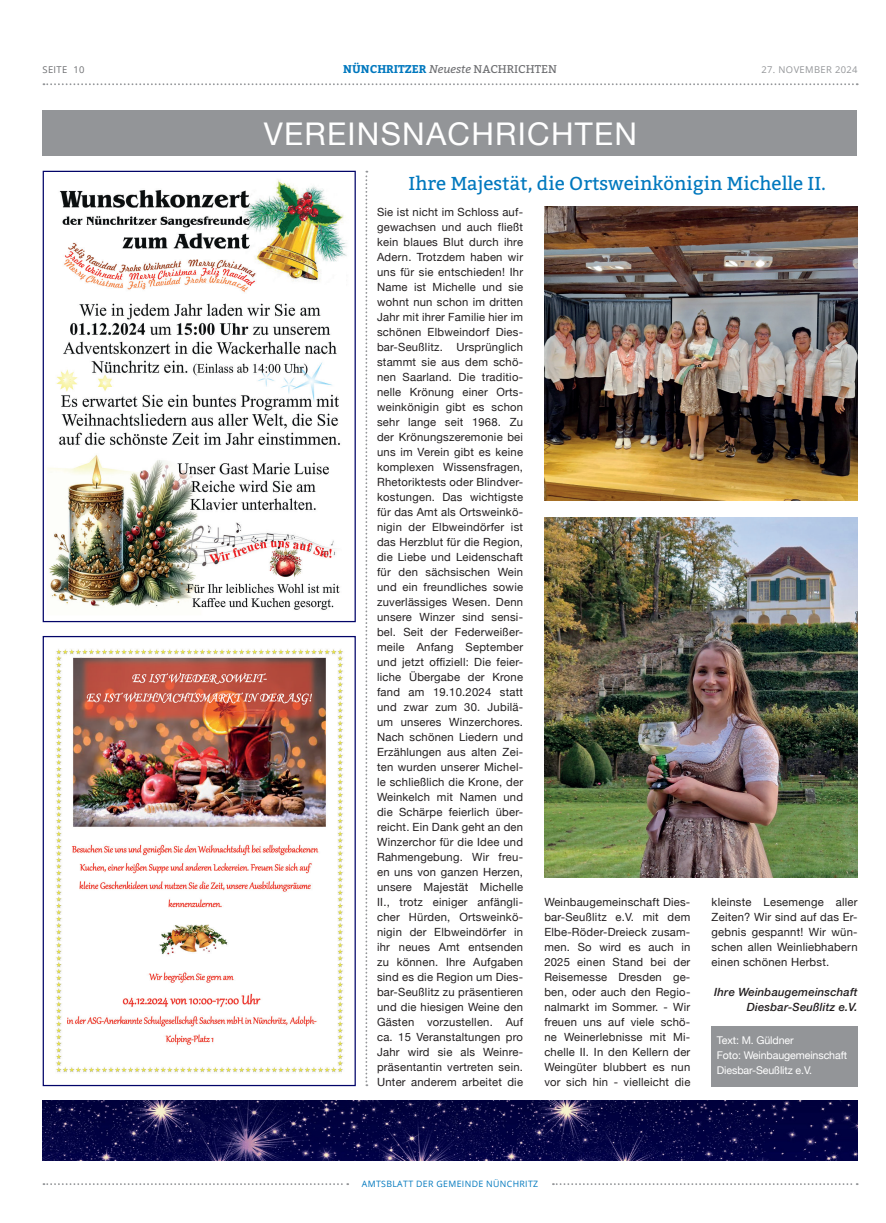
<style>
.page{position:relative;width:886px;height:1223px;background:#fff}
.page>*{position:absolute;margin:0;border:0;box-sizing:border-box;transform-origin:0 0}
.t1{font:31.25px "Helvetica Neue";letter-spacing:.04em;color:#fff}
.t2{font:18.75px "Bitter";color:#0078be}
.t3{font:11.25px/15px "Helvetica Neue";letter-spacing:.02em;color:#231f20;text-align:justify}
.t4{font:italic 500 11.25px/15px "Helvetica Neue";letter-spacing:.02em;color:#231f20;text-align:right}
.t5{font:700 11.25px "Bitter";color:#0078be}
.t6{font:10.62px/15px "Helvetica Neue";letter-spacing:-.01em;color:#fff}
.t7{font:9.38px "Open Sans";letter-spacing:.04em;color:#939598}
.t8{font:9.38px "Open Sans";letter-spacing:.04em;color:#6c6d70}
.t9{font:8.75px "Open Sans";letter-spacing:.04em;color:#0078be}
.s1{font-weight:400;font-style:italic;color:#6c6d70}
.s2{font-weight:400;color:#6c6d70}
</style>
<div class="page">
<svg style="left:43px;top:83px;width:815px;height:2px"></svg>
<svg style="left:43px;top:1183px;width:305px;height:2px"></svg>
<svg style="left:553px;top:1183px;width:305px;height:2px"></svg>
<div style="left:43px;top:111px;width:814px;height:45px;background:#939598"></div>
<svg style="left:365px;top:171px;width:2px;height:915px"></svg>
<img style="left:544px;top:207px;width:313px;height:294px">
<img style="left:544px;top:517px;width:313px;height:360px">
<div style="left:711px;top:1026px;width:146px;height:60px;background:#939598"></div>
<img style="left:43px;top:1100px;width:814px;height:60px">
<img style="left:47px;top:179px;width:300px;height:431px">
<div style="left:43px;top:171px;width:313px;height:451px;border:1px solid #020469"></div>
<img style="left:56px;top:649px;width:287px;height:424px">
<div style="left:43px;top:636px;width:313px;height:450px;border:1px solid #020469"></div>
<p class="t8" style="left:43px;top:63px;width:43px">SEITE 10</p>
<p class="t5" style="left:343px;top:61px;width:215px">NÜNCHRITZER <span class="s1">Neueste</span> <span class="s2">NACHRICHTEN</span></p>
<p class="t7" style="left:761px;top:63px;width:98px">27. NOVEMBER 2024</p>
<h1 class="t1" style="left:264px;top:111px;width:375px">VEREINSNACHRICHTEN</h1>
<h2 class="t2" style="left:408px;top:170px;width:419px">Ihre Majestät, die Ortsweinkönigin Michelle II.</h2>
<p class="t3" style="left:377px;top:205px;width:148px">Sie ist nicht im Schloss auf&shy;gewachsen und auch fließt kein blaues Blut durch ihre Adern. Trotzdem haben wir uns für sie entschieden! Ihr Name ist Michelle und sie wohnt nun schon im dritten Jahr mit ihrer Familie hier im schönen Elbweindorf Dies&shy;bar-Seußlitz. Ursprünglich stammt sie aus dem schö&shy;nen Saarland. Die traditio&shy;nelle Krönung einer Orts&shy;weinkönigin gibt es schon sehr lange seit 1968. Zu der Krönungszeremonie bei uns im Verein gibt es keine komplexen Wissensfragen, Rhetoriktests oder Blindver&shy;kostungen. Das wichtigste für das Amt als Ortsweinkö&shy;nigin der Elbweindörfer ist das Herzblut für die Region, die Liebe und Leidenschaft für den sächsischen Wein und ein freundliches sowie zuverlässiges Wesen. Denn unsere Winzer sind sensi&shy;bel. Seit der Federweißer&shy;meile Anfang September und jetzt offiziell: Die feier&shy;liche Übergabe der Krone fand am 19.10.2024 statt und zwar zum 30. Jubilä&shy;um unseres Winzerchores.<br>Nach schönen Liedern und Erzählungen aus alten Zei&shy;ten wurden unserer Michel&shy;le schließlich die Krone, der Weinkelch mit Namen und die Schärpe feierlich über&shy;reicht. Ein Dank geht an den Winzerchor für die Idee und Rahmengebung. Wir freu&shy;en uns von ganzen Herzen, unsere Majestät Michelle II., trotz einiger anfängli&shy;cher Hürden, Ortsweinkö&shy;nigin der Elbweindörfer in ihr neues Amt entsenden zu können. Ihre Aufgaben sind es die Region um Dies&shy;bar-Seußlitz zu präsentieren und die hiesigen Weine den Gästen vorzustellen. Auf ca. 15 Veranstaltungen pro Jahr wird sie als Weinre&shy;präsentantin vertreten sein.<br>Unter anderem arbeitet die</p>
<p class="t3" style="left:544px;top:895px;width:148px">Weinbaugemeinschaft Dies&shy;bar-Seußlitz e.V. mit dem Elbe-Röder-Dreieck zusam&shy;men. So wird es auch in 2025 einen Stand bei der Reisemesse Dresden ge&shy;ben, oder auch den Regio&shy;nalmarkt im Sommer. - Wir freuen uns auf viele schö&shy;ne Weinerlebnisse mit Mi&shy;chelle II. In den Kellern der Weingüter blubbert es nun vor sich hin - vielleicht die</p>
<p class="t3" style="left:711px;top:895px;width:147px">kleinste Lesemenge aller Zeiten? Wir sind auf das Er&shy;gebnis gespannt! Wir wün&shy;schen allen Weinliebhabern einen schönen Herbst.</p>
<p class="t4" style="left:714px;top:983px;width:145px">Ihre Weinbaugemeinschaft<br>Diesbar-Seußlitz e.V.</p>
<p class="t6" style="left:717px;top:1033px;width:132px">Text: M. Güldner<br>Foto: Weinbaugemeinschaft<br>Diesbar-Seußlitz e.V.</p>
<p class="t9" style="left:362px;top:1177px;width:178px">AMTSBLATT DER GEMEINDE NÜNCHRITZ</p>
</div>
